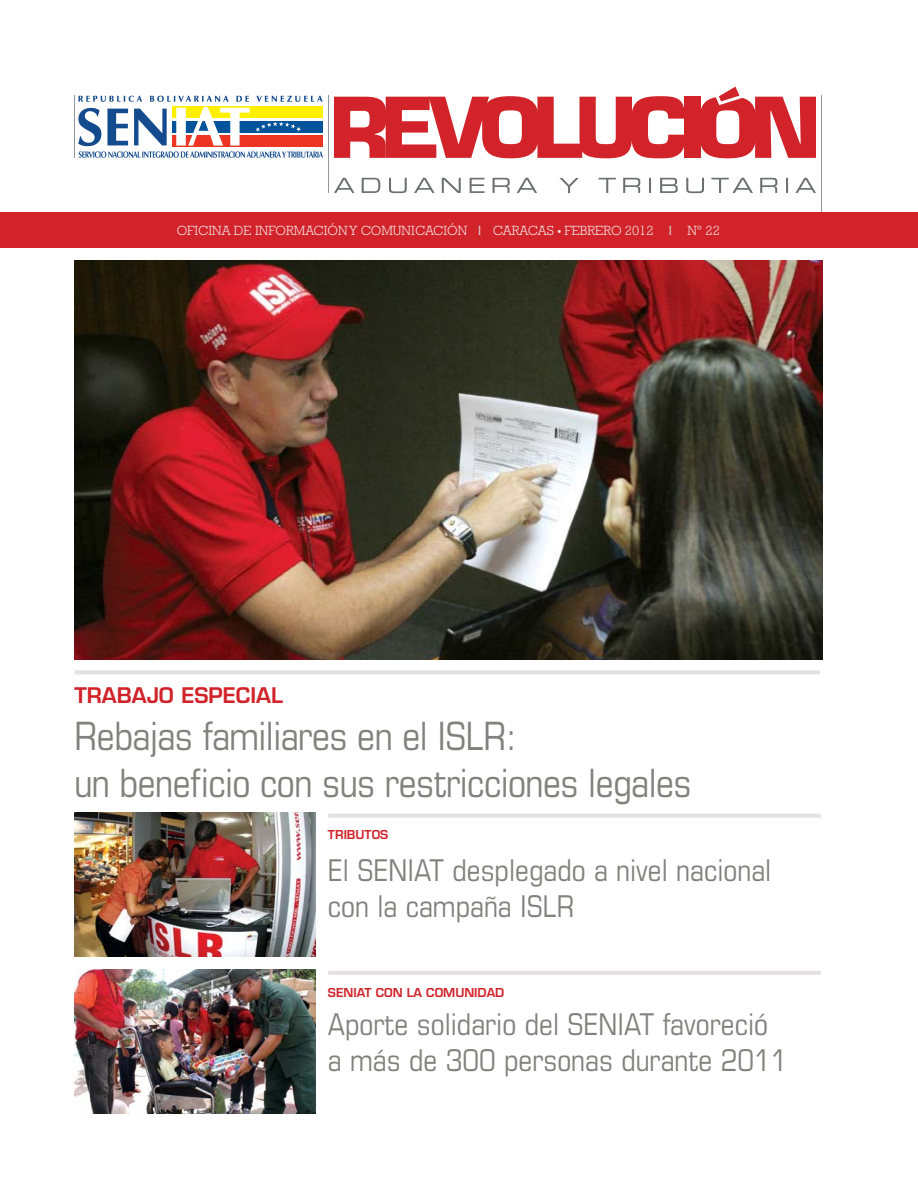
<style>
.page{position:relative;width:918px;height:1188px;background:#fff}
.page>*{position:absolute;margin:0;border:0;box-sizing:border-box;transform-origin:0 0}
.t1{font:condensed 39px/46.8px "Eurostile LT Std";letter-spacing:-.015em;color:#818180}
.t2{font:condensed 30px/36px "Eurostile LT Std";color:#818180}
.t3{font:600 21px "Eurostile LT Std";color:#d2232a}
.t4{font:300 13.5px "Rockwell Std";color:#f6f6f6}
.t5{font:600 12px "Eurostile LT Std";color:#d2232a}
.s1{font-family:"Optima LT Std";font-weight:400;color:#d1d3d4}
.s2{font-family:"Myriad Pro";font-weight:400}
</style>
<div class="page">
<div style="left:0;top:212px;width:918px;height:35px;background:#d2232a"></div>
<svg style="left:334px;top:96px;width:351px;height:62px"></svg>
<div style="left:684px;top:97px;width:16px;height:61px;background:#d2232a"></div>
<svg style="left:559px;top:178px;width:20px;height:15px"></svg>
<svg style="left:599px;top:178px;width:217px;height:15px"></svg>
<svg style="left:334px;top:178px;width:203px;height:15px"></svg>
<svg style="left:700px;top:86px;width:116px;height:72px"></svg>
<hr style="left:328px;top:96px;width:1px;height:97px;background:#939598">
<hr style="left:74px;top:96px;width:1px;height:62px;background:#939598">
<hr style="left:822px;top:96px;width:1px;height:116px;background:#939598">
<svg style="left:78px;top:96px;width:245px;height:62px"></svg>
<div style="left:74px;top:670px;width:747px;height:5px;background:#e6e0e4"></div>
<div style="left:73px;top:669px;width:749px;height:7px;border:2px solid #fff"></div>
<div style="left:327px;top:970px;width:495px;height:6px;background:#e6e0e4"></div>
<div style="left:327px;top:969px;width:495px;height:7px;border:2px solid #fff"></div>
<div style="left:327px;top:813px;width:495px;height:5px;background:#e6e0e4"></div>
<div style="left:327px;top:812px;width:495px;height:7px;border:2px solid #fff"></div>
<img style="left:74px;top:261px;width:748px;height:398px">
<img style="left:74px;top:812px;width:241px;height:144px">
<img style="left:74px;top:969px;width:241px;height:145px">
<p class="t4" style="left:177px;top:225px;width:545px">OFICINA DE INFORMACIÓN Y COMUNICACIÓN <span class="s1">I</span> CARACAS <span class="s2">•</span> FEBRERO 2012 <span class="s1">I</span> N° 22</p>
<p class="t3" style="left:74px;top:686px;width:210px">TRABAJO ESPECIAL</p>
<h1 class="t1" style="left:74px;top:715px;width:619px">Rebajas familiares en el ISLR:<br>un beneficio con sus restricciones legales</h1>
<p class="t5" style="left:328px;top:829px;width:62px">TRIBUTOS</p>
<p class="t2" style="left:328px;top:854px;width:445px">El SENIAT desplegado a nivel nacional con la campaña ISLR</p>
<p class="t5" style="left:328px;top:988px;width:178px">SENIAT CON LA COMUNIDAD</p>
<p class="t2" style="left:328px;top:1008px;width:461px">Aporte solidario del SENIAT favoreció a más de 300 personas durante 2011</p>
</div>
